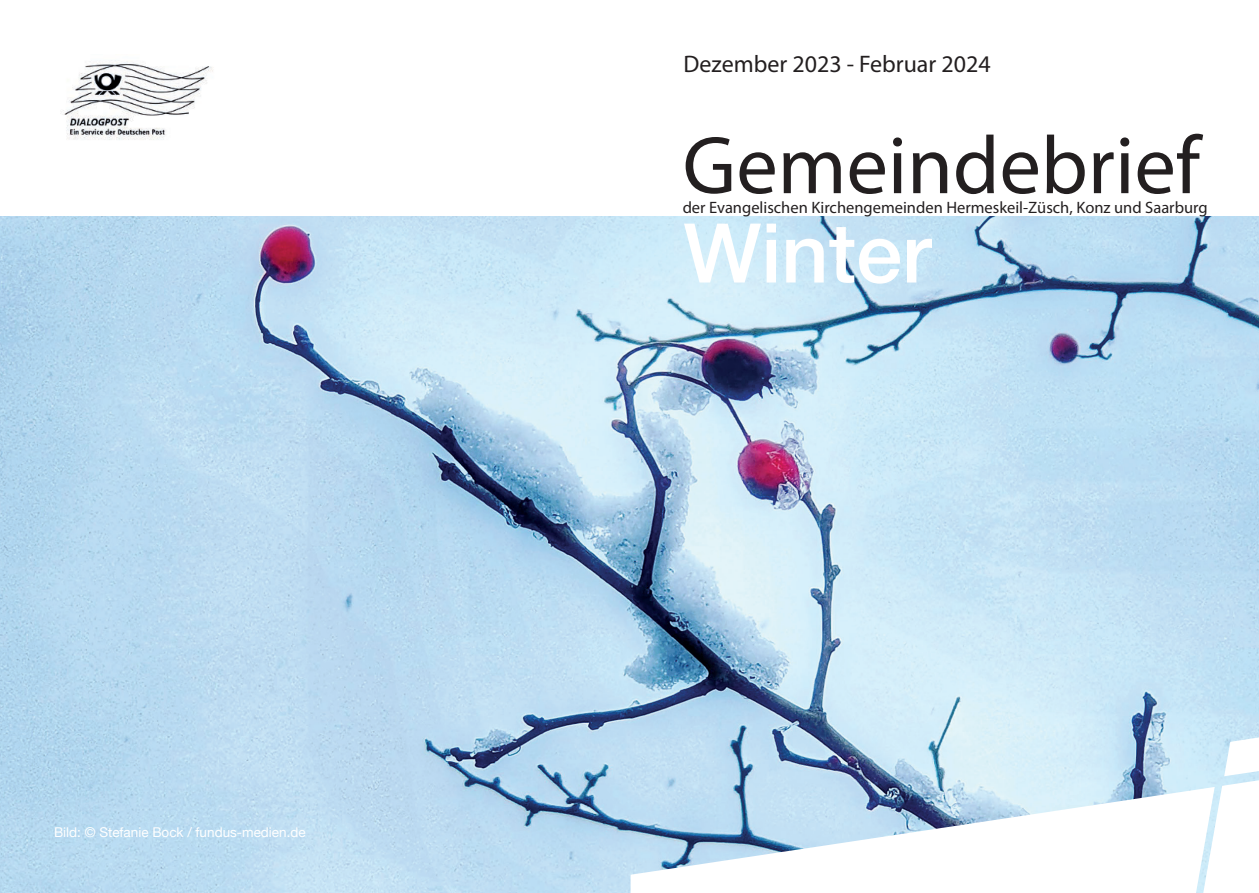
<style>
.page{position:relative;width:1259px;height:893px;background:#fff}
.page>*{position:absolute;margin:0;border:0;box-sizing:border-box;transform-origin:0 0}
.t1{font:82.5px "Myriad Pro";color:#231f20}
.t2{font:500 82.5px "Helvetica Neue";color:#fff}
.t3{font:24px "Myriad Pro";color:#231f20}
.t4{font:16.5px "Myriad Pro";color:#231f20}
.t5{font:13.5px "Helvetica Neue";color:#fff}
</style>
<div class="page">
<img style="left:0;top:216px;width:1259px;height:677px">
<svg style="left:630px;top:737px;width:629px;height:156px"></svg>
<img style="left:60px;top:60px;width:153px;height:80px">
<p class="t5" style="left:54px;top:822px;width:253px">Bild: © Stefanie Bock / fundus-medien.de</p>
<h2 class="t3" style="left:683px;top:49px;width:309px">Dezember 2023 - Februar 2024</h2>
<h1 class="t1" style="left:682px;top:115px;width:519px">Gemeindebrief</h1>
<p class="t4" style="left:682px;top:197px;width:526px">der Evangelischen Kirchengemeinden Hermeskeil-Züsch, Konz und Saarburg</p>
<h1 class="t2" style="left:683px;top:187px;width:249px">Winter</h1>
</div>
